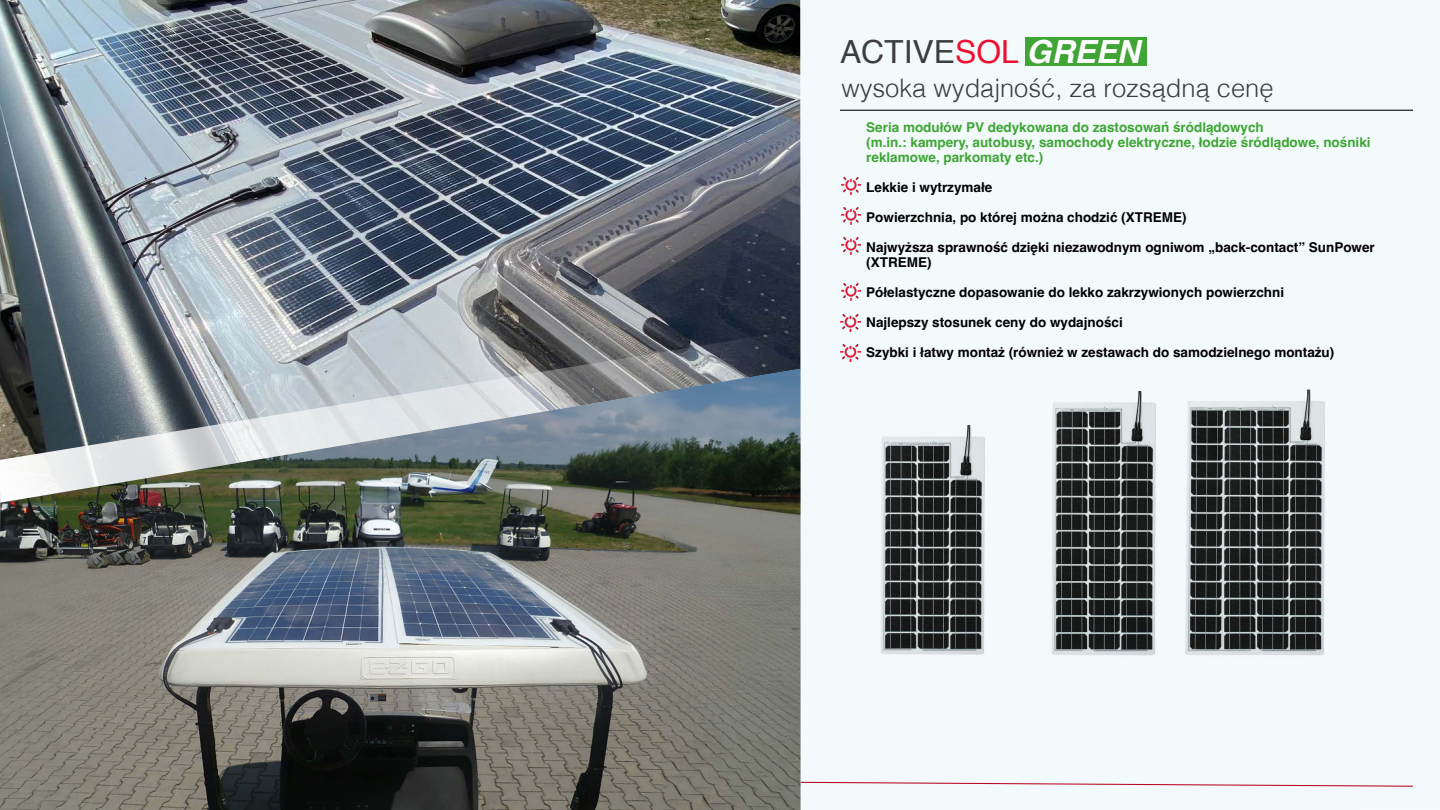
<style>
.page{position:relative;width:1440px;height:810px;background:#fff}
.page>*{position:absolute;margin:0;border:0;box-sizing:border-box;transform-origin:0 0}
.t1{font:31.88px "Helvetica";color:#3d3d3d}
.t2{font:300 25.5px "Helvetica";color:#3d3d3d}
.t3{font:700 13.5px/15px "Helvetica";color:#000}
.t4{font:700 13.5px/15px "Helvetica";color:#3fa535}
.s1{color:#ec1133}
.s2{font-weight:700;font-style:italic;color:#fff}
</style>
<div class="page">
<div style="left:801px;top:0;width:639px;height:810px;background:#f3fafb"></div>
<img style="left:845px;top:405px;width:181px;height:272px">
<img style="left:1131px;top:372px;width:224px;height:318px">
<img style="left:0;top:0;width:800px;height:330px">
<svg style="left:801px;top:781px;width:613px;height:6px"></svg>
<svg style="left:0;top:330px;width:800px;height:39px;background:#80868c"></svg>
<img style="left:0;top:369px;width:801px;height:441px">
<img style="left:1013px;top:392px;width:182px;height:271px">
<div style="left:1026px;top:38px;width:121px;height:28px;background:#3fa535"></div>
<img style="left:841px;top:237px;width:19px;height:17px">
<img style="left:841px;top:283px;width:19px;height:17px">
<img style="left:841px;top:178px;width:19px;height:17px">
<img style="left:841px;top:207px;width:19px;height:17px">
<img style="left:841px;top:344px;width:19px;height:17px">
<img style="left:841px;top:314px;width:19px;height:17px">
<hr style="left:840px;top:110px;width:573px;height:1px;background:#000">
<h1 class="t1" style="left:840px;top:27px;width:301px">ACTIVE<span class="s1">SOL</span> <span class="s2">GREEN</span></h1>
<h2 class="t2" style="left:841px;top:66px;width:434px">wysoka wydajność, za rozsądną cenę</h2>
<p class="t4" style="left:866px;top:122px;width:506px">Seria modułów PV dedykowana do zastosowań śródlądowych<br>(m.in.: kampery, autobusy, samochody elektryczne, łodzie śródlądowe, nośniki reklamowe, parkomaty etc.)</p>
<p class="t3" style="left:866px;top:182px;width:128px">Lekkie i wytrzymałe</p>
<p class="t3" style="left:866px;top:212px;width:322px">Powierzchnia, po której można chodzić (XTREME)</p>
<p class="t3" style="left:866px;top:242px;width:510px">Najwyższa sprawność dzięki niezawodnym ogniwom „back-contact” SunPower (XTREME)</p>
<p class="t3" style="left:866px;top:287px;width:419px">Półelastyczne dopasowanie do lekko zakrzywionych powierzchni</p>
<p class="t3" style="left:866px;top:317px;width:258px">Najlepszy stosunek ceny do wydajności</p>
<p class="t3" style="left:866px;top:347px;width:470px">Szybki i łatwy montaż (również w zestawach do samodzielnego montażu)</p>
</div>
